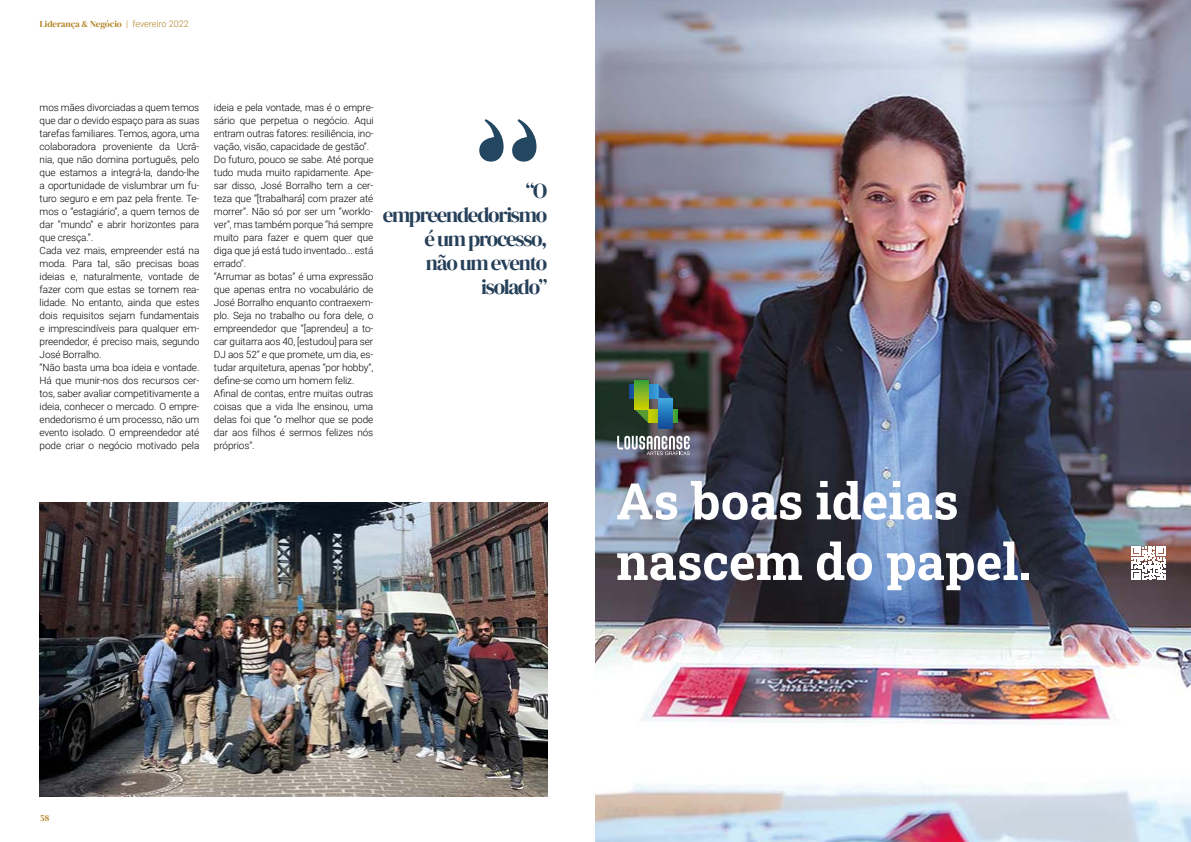
<style>
.page{position:relative;width:1191px;height:842px;background:#fff}
.page>*{position:absolute;margin:0;border:0;box-sizing:border-box;transform-origin:0 0}
.t1{font:21px/24px "DM Serif Display";letter-spacing:-.06em;color:#264059;text-align:right}
.t2{font:300 10px/13px "Roboto";letter-spacing:-.01em;color:#000}
.t3{font:9px "DM Serif Display";color:#b18120}
.s1{font-family:"Roboto";font-weight:300}
</style>
<div class="page">
<img style="left:595px;top:0;width:596px;height:842px">
<svg style="left:648px;top:409px;width:29px;height:14px"></svg>
<svg style="left:634px;top:409px;width:14px;height:14px"></svg>
<svg style="left:629px;top:385px;width:30px;height:14px"></svg>
<svg style="left:659px;top:385px;width:13px;height:14px"></svg>
<svg style="left:659px;top:399px;width:13px;height:29px"></svg>
<svg style="left:634px;top:380px;width:14px;height:29px"></svg>
<svg style="left:617px;top:436px;width:73px;height:19px"></svg>
<svg style="left:617px;top:483px;width:60px;height:37px"></svg>
<svg style="left:691px;top:481px;width:110px;height:39px"></svg>
<svg style="left:816px;top:481px;width:140px;height:39px"></svg>
<svg style="left:617px;top:553px;width:185px;height:27px"></svg>
<svg style="left:817px;top:541px;width:55px;height:39px"></svg>
<svg style="left:887px;top:541px;width:130px;height:49px"></svg>
<div style="left:1021px;top:574px;width:8px;height:6px;background:#fff"></div>
<svg style="left:1131px;top:546px;width:34px;height:34px"></svg>
<img style="left:40px;top:503px;width:507px;height:294px">
<svg style="left:479px;top:119px;width:57px;height:43px"></svg>
<p class="t3" style="left:40px;top:19px;width:150px">Liderança &amp; Negócio <span class="s1">| fevereiro 2022</span></p>
<p class="t2" style="left:40px;top:100px;width:161px">mos mães divorciadas a quem temos que dar o devido espaço para as suas tarefas familiares. Temos, agora, uma colaboradora proveniente da Ucrâ&shy;nia, que não domina português, pelo que estamos a integrá-la, dando-lhe a oportunidade de vislumbrar um fu&shy;turo seguro e em paz pela frente. Te&shy;mos o “estagiário”, a quem temos de dar “mundo” e abrir horizontes para que cresça.”.<br>Cada vez mais, empreender está na moda. Para tal, são precisas boas ideias e, naturalmente, vontade de fazer com que estas se tornem rea&shy;lidade. No entanto, ainda que estes dois requisitos sejam fundamentais e imprescindíveis para qualquer em&shy;preendedor, é preciso mais, segundo José Borralho.<br>“Não basta uma boa ideia e vontade.<br>Há que munir-nos dos recursos cer&shy;tos, saber avaliar competitivamente a ideia, conhecer o mercado. O empre&shy;endedorismo é um processo, não um evento isolado. O empreendedor até pode criar o negócio motivado pela</p>
<p class="t2" style="left:214px;top:100px;width:161px">ideia e pela vontade, mas é o empre&shy;sário que perpetua o negócio. Aqui entram outras fatores: resiliência, ino&shy;vação, visão, capacidade de gestão”.<br>Do futuro, pouco se sabe. Até porque tudo muda muito rapidamente. Ape&shy;sar disso, José Borralho tem a cer&shy;teza que “[trabalhará] com prazer até morrer”. Não só por ser um “worklo&shy;ver”, mas também porque “há sempre muito para fazer e quem quer que diga que já está tudo inventado... está errado”.<br>“Arrumar as botas” é uma expressão que apenas entra no vocabulário de José Borralho enquanto contraexem&shy;plo. Seja no trabalho ou fora dele, o empreendedor que “[aprendeu] a to&shy;car guitarra aos 40, [estudou] para ser DJ aos 52” e que promete, um dia, es&shy;tudar arquitetura, apenas “por hobby”, define-se como um homem feliz.<br>Afinal de contas, entre muitas outras coisas que a vida lhe ensinou, uma delas foi que “o melhor que se pode dar aos filhos é sermos felizes nós próprios”.</p>
<h1 class="t1" style="left:383px;top:179px;width:166px">“O empreendedorismo é um processo,<br>não um evento isolado”</h1>
<p class="t3" style="left:40px;top:813px;width:11px">58</p>
</div>
